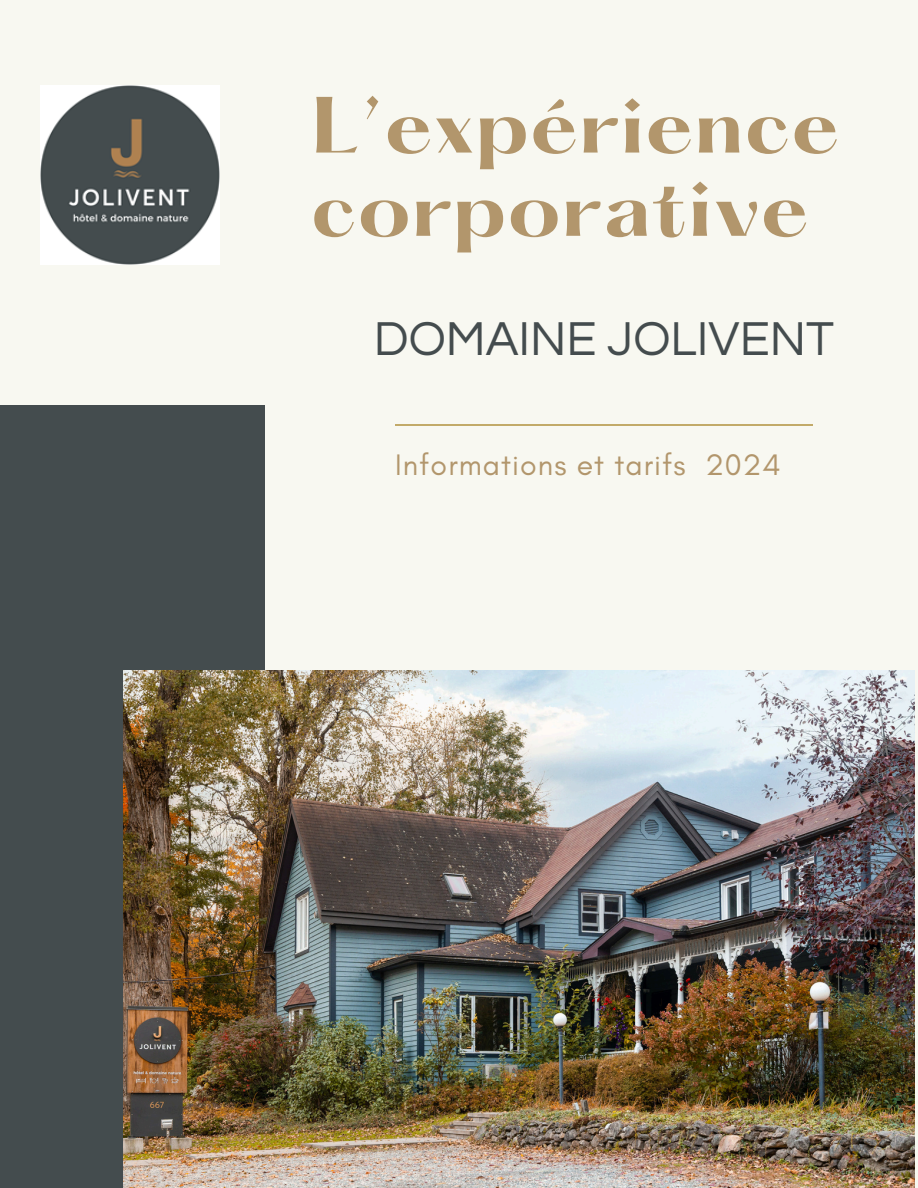
<style>
.page{position:relative;width:918px;height:1188px;background:#f8f8f1}
.page>*{position:absolute;margin:0;border:0;box-sizing:border-box;transform-origin:0 0}
.t1{font:700 69.6px/83.2px "Hatton";letter-spacing:.025em;color:#b2966c}
.t2{font:49.5px "Questrial";color:#444c4e}
.t3{font:30.3px "Glacial Indifference";letter-spacing:.035em;color:#b2966c}
</style>
<div class="page">
<hr style="left:395px;top:424px;width:417px;height:1px;background:#c2aa69">
<div style="left:0;top:405px;width:265px;height:783px;background:#444c4e"></div>
<img style="left:123px;top:671px;width:792px;height:517px">
<img style="left:40px;top:86px;width:179px;height:179px">
<h2 class="t1" style="left:311px;top:91px;width:529px">L’expérience corporative</h2>
<p class="t2" style="left:374px;top:315px;width:462px">DOMAINE JOLIVENT</p>
<p class="t3" style="left:395px;top:446px;width:387px">Informations et tarifs 2024</p>
</div>
